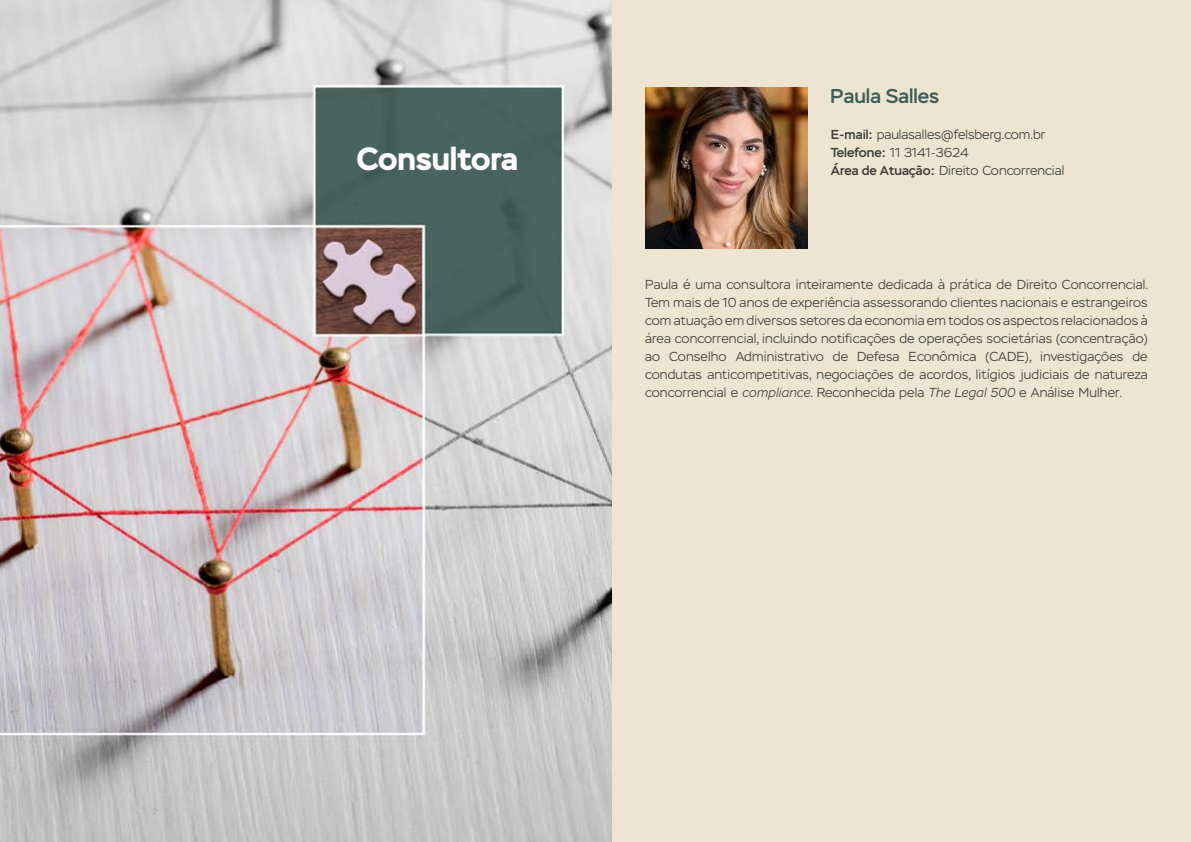
<style>
.page{position:relative;width:1191px;height:842px;background:#fff}
.page>*{position:absolute;margin:0;border:0;box-sizing:border-box;transform-origin:0 0}
.t1{font:700 32px "Stem";color:#fff}
.t2{font:500 20px "Stem";color:#3c5d58}
.t3{font:300 13px/18px "Stem";color:#3c3c3b}
.s1{font-weight:500}
.s2{font-style:italic}
</style>
<div class="page">
<img style="left:0;top:0;width:612px;height:842px">
<div style="left:612px;top:0;width:579px;height:842px;background:#ede5d1"></div>
<img style="left:646px;top:87px;width:161px;height:162px">
<h1 class="t1" style="left:356px;top:138px;width:163px">Consultora</h1>
<h2 class="t2" style="left:830px;top:83px;width:110px">Paula Salles</h2>
<p class="t3" style="left:831px;top:125px;width:235px"><span class="s1">E-mail:</span> paulasalles@felsberg.com.br<br><span class="s1">Telefone:</span> 11 3141-3624<br><span class="s1">Área de Atuação:</span> Direito Concorrencial</p>
<p class="t3" style="left:645px;top:276px;width:505px;text-align:justify">Paula é uma consultora inteiramente dedicada à prática de Direito Concorrencial.<br>Tem mais de 10 anos de experiência assessorando clientes nacionais e estrangeiros com atuação em diversos setores da economia em todos os aspectos relacionados à área concorrencial, incluindo notificações de operações societárias (concentração) ao Conselho Administrativo de Defesa Econômica (CADE), investigações de condutas anticompetitivas, negociações de acordos, litígios judiciais de natureza concorrencial e <span class="s2">compliance</span>. Reconhecida pela <span class="s2">The Legal 500</span> e Análise Mulher.</p>
</div>
